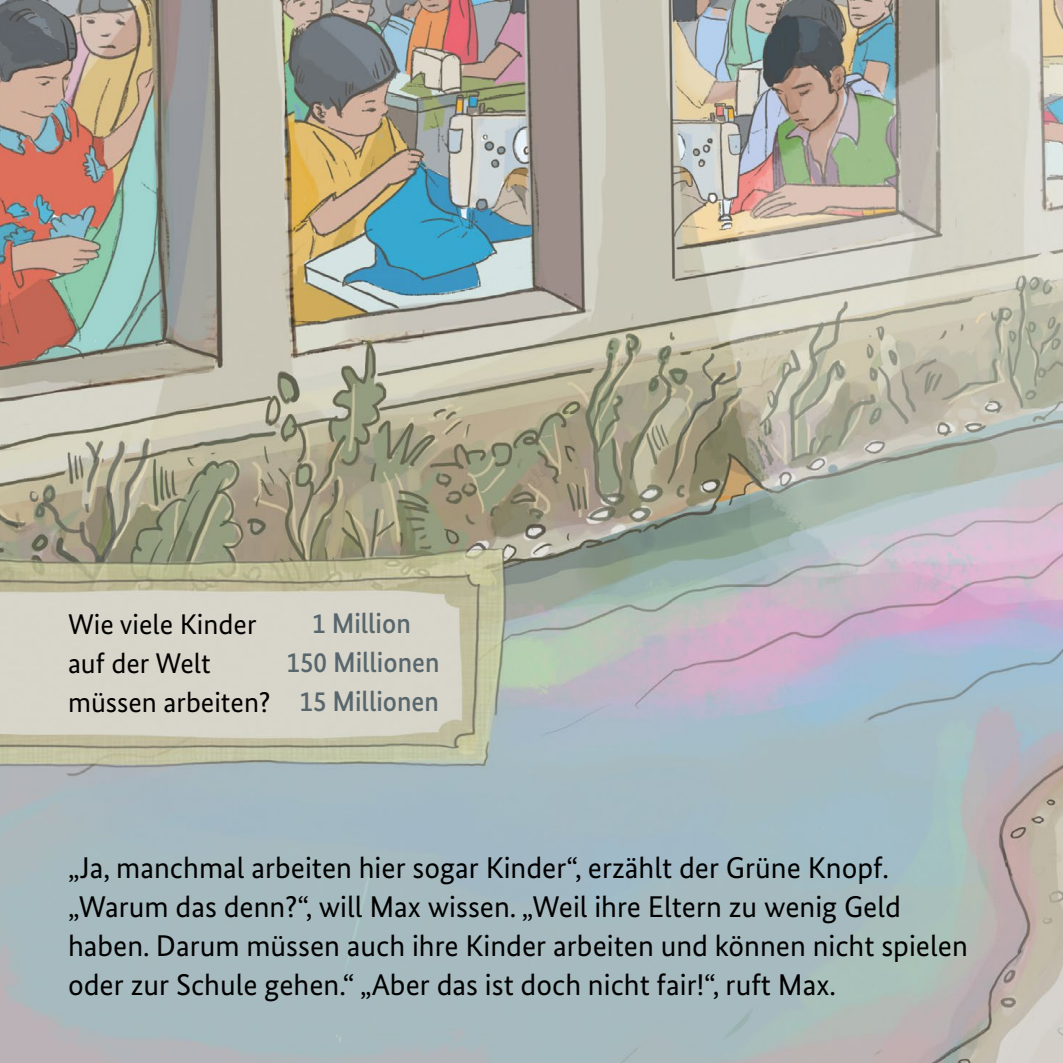
<style>
.page{position:relative;width:1063px;height:1063px;background:#fff}
.page>*{position:absolute;margin:0;border:0;box-sizing:border-box;transform-origin:0 0}
.t1{font:30px/39px "Bundes Sans";color:#000}
.t2{font:28.5px/39px "Bundes Sans";color:#000}
.t3{font:500 28.5px/39px "Bundes Sans";color:#58666d;text-align:center;scale:.95 1}
</style>
<div class="page">
<img style="left:0;top:0;width:1063px;height:1063px">
<p class="t2" style="left:68px;top:604px;width:204px">Wie viele Kinder auf der Welt müssen arbeiten?</p>
<p class="t3" style="left:287px;top:603px;width:163px">1 Million<br>150 Millionen<br>15 Millionen</p>
<p class="t1" style="left:68px;top:848px;width:901px">„Ja, manchmal arbeiten hier sogar Kinder“, erzählt der Grüne Knopf. „Warum das denn?“, will Max wissen. „Weil ihre Eltern zu wenig Geld haben. Darum müssen auch ihre Kinder arbeiten und können nicht spielen oder zur Schule gehen.“ „Aber das ist doch nicht fair!“, ruft Max.</p>
</div>
